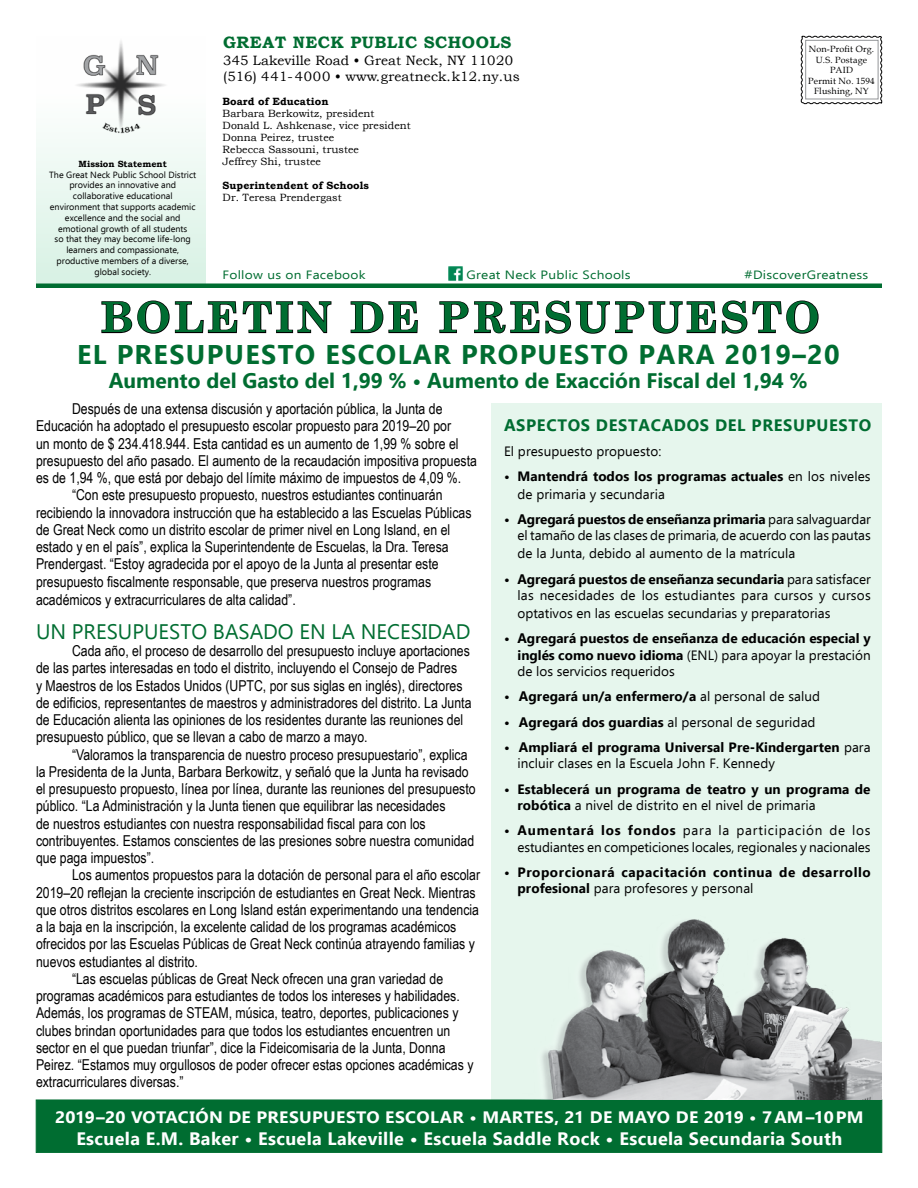
<style>
.page{position:relative;width:918px;height:1188px;background:#fff}
.page>*{position:absolute;margin:0;border:0;box-sizing:border-box;transform-origin:0 0}
.t1{font:700 42px "Century Schoolbook";letter-spacing:.07em;color:#006d31}
.t2{font:700 27px "Ebrima";letter-spacing:.05em;color:#006d31}
.t3{font:700 21px "Ebrima";color:#006d31}
.t4{font:21px "Ebrima";color:#006d31}
.t5{font:700 18px "Ebrima";letter-spacing:.02em;color:#fff}
.t6{font:700 16.5px "Ebrima";letter-spacing:.015em;color:#fff;scale:1.06 1}
.t7{font:700 16.5px "Ebrima";letter-spacing:.04em;color:#006d31}
.t8{font:700 16.5px "Bookman Old Style";letter-spacing:.03em;color:#006d31}
.t9{font:15px/17.2px "Arial Narrow";color:#000}
.t10{font:13.5px/16.5px "Ebrima";color:#000;text-align:right}
.t11{font:700 13.5px/16.5px "Ebrima";letter-spacing:.005em;color:#000}
.t12{font:700 13.5px/16.5px "Ebrima";letter-spacing:.04em;color:#000}
.t13{font:13.5px/16.2px "Bookman Old Style";letter-spacing:.005em;color:#000}
.t14{font:12px "Ebrima";letter-spacing:.02em;color:#006d31;scale:1.14 1}
.t15{font:10.5px/12px "Bookman Old Style";letter-spacing:.005em;color:#000}
.t16{font:700 10.5px "Bookman Old Style";letter-spacing:.005em;color:#000}
.t17{font:9px/10.8px "Ebrima";color:#000;text-align:center}
.t18{font:9px/10.5px "Book Antiqua";letter-spacing:.02em;color:#000;text-align:center}
.t19{font:700 9px "Bookman Old Style";color:#000}
.s1{font-weight:400}
.s2{font-weight:700}
</style>
<div class="page">
<svg style="left:101px;top:300px;width:231px;height:34px"></svg>
<svg style="left:350px;top:301px;width:68px;height:33px"></svg>
<svg style="left:439px;top:300px;width:380px;height:34px"></svg>
<div style="left:36px;top:36px;width:170px;height:248px;background:linear-gradient(to bottom,#fff,#d9f2e5)"></div>
<div style="left:491px;top:403px;width:391px;height:699px;background:#e6f6ed"></div>
<div style="left:36px;top:1100px;width:846px;height:53px;background:#006d31;border:1px solid #006d31"></div>
<img style="left:522px;top:919px;width:360px;height:181px">
<img style="left:52px;top:36px;width:138px;height:104px">
<hr style="left:36px;top:284px;width:846px;height:4px;background:#006d31">
<img style="left:448px;top:266px;width:15px;height:15px">
<svg style="left:800px;top:35px;width:83px;height:69px"></svg>
<div style="left:806px;top:40px;width:72px;height:59px;border:1px solid #939598"></div>
<p class="t19" style="left:79px;top:157px;width:90px">Mission Statement</p>
<p class="t17" style="left:49px;top:169px;width:149px">The Great Neck Public School District provides an innovative and collaborative educational environment that supports academic excellence and the social and emotional growth of all students<br>so that they may become life-long learners and compassionate, productive members of a diverse, global society.</p>
<p class="t8" style="left:223px;top:31px;width:290px">GREAT NECK PUBLIC SCHOOLS</p>
<p class="t13" style="left:223px;top:52px;width:298px">345 Lakeville Road • Great Neck, NY 11020 (516) 441-4000 • www.greatneck.k12.ny.us</p>
<p class="t16" style="left:223px;top:94px;width:107px">Board of Education</p>
<p class="t15" style="left:223px;top:108px;width:190px">Barbara Berkowitz, president<br>Donald L. Ashkenase, vice president<br>Donna Peirez, trustee<br>Rebecca Sassouni, trustee<br>Jeffrey Shi, trustee</p>
<p class="t16" style="left:223px;top:178px;width:148px">Superintendent of Schools</p>
<p class="t15" style="left:223px;top:192px;width:121px">Dr. Teresa Prendergast</p>
<p class="t18" style="left:808px;top:44px;width:68px">Non-Profit Org.<br>U.S. Postage<br>PAID<br>Permit No. 1594<br>Flushing, NY</p>
<p class="t14" style="left:222px;top:266px;width:127px">Follow us on Facebook</p>
<p class="t14" style="left:467px;top:266px;width:145px">Great Neck Public Schools</p>
<p class="t14" style="left:745px;top:266px;width:110px">#DiscoverGreatness</p>
<h1 class="t1" style="left:100px;top:285px;width:721px">BOLETIN DE PRESUPUESTO</h1>
<h2 class="t2" style="left:77px;top:335px;width:764px">EL PRESUPUESTO ESCOLAR PROPUESTO PARA 2019–20</h2>
<h3 class="t3" style="left:109px;top:365px;width:700px">Aumento del Gasto del 1,99 % • Aumento de Exacción Fiscal del 1,94 %</h3>
<p class="t9" style="left:72px;top:400px;width:372px">Después de una extensa discusión y aportación pública, la Junta de</p>
<p class="t9" style="left:36px;top:417px;width:417px">Educación ha adoptado el presupuesto escolar propuesto para 2019–20 por</p>
<p class="t9" style="left:36px;top:434px;width:424px">un monto de $ 234.418.944. Esta cantidad es un aumento de 1,99 % sobre el</p>
<p class="t9" style="left:36px;top:451px;width:443px">presupuesto del año pasado. El aumento de la recaudación impositiva propuesta</p>
<p class="t9" style="left:36px;top:469px;width:427px">es de 1,94 %, que está por debajo del límite máximo de impuestos de 4,09 %.</p>
<p class="t9" style="left:72px;top:486px;width:372px">“Con este presupuesto propuesto, nuestros estudiantes continuarán</p>
<p class="t9" style="left:36px;top:503px;width:437px">recibiendo la innovadora instrucción que ha establecido a las Escuelas Públicas</p>
<p class="t9" style="left:36px;top:520px;width:416px">de Great Neck como un distrito escolar de primer nivel en Long Island, en el</p>
<p class="t9" style="left:36px;top:538px;width:414px">estado y en el país”, explica la Superintendente de Escuelas, la Dra. Teresa</p>
<p class="t9" style="left:36px;top:555px;width:404px">Prendergast. “Estoy agradecida por el apoyo de la Junta al presentar este</p>
<p class="t9" style="left:36px;top:572px;width:397px">presupuesto fiscalmente responsable, que preserva nuestros programas</p>
<p class="t9" style="left:36px;top:590px;width:261px">académicos y extracurriculares de alta calidad”.</p>
<h3 class="t4" style="left:36px;top:616px;width:436px">UN PRESUPUESTO BASADO EN LA NECESIDAD</h3>
<p class="t9" style="left:36px;top:642px;width:437px;text-indent:36px">Cada año, el proceso de desarrollo del presupuesto incluye aportaciones de las partes interesadas en todo el distrito, incluyendo el Consejo de Padres<br>y Maestros de los Estados Unidos (UPTC, por sus siglas en inglés), directores de edificios, representantes de maestros y administradores del distrito. La Junta de Educación alienta las opiniones de los residentes durante las reuniones del presupuesto público, que se llevan a cabo de marzo a mayo.</p>
<p class="t9" style="left:36px;top:745px;width:441px;text-indent:36px">“Valoramos la transparencia de nuestro proceso presupuestario”, explica la Presidenta de la Junta, Barbara Berkowitz, y señaló que la Junta ha revisado el presupuesto propuesto, línea por línea, durante las reuniones del presupuesto público. “La Administración y la Junta tienen que equilibrar las necesidades<br>de nuestros estudiantes con nuestra responsabilidad fiscal para con los contribuyentes. Estamos conscientes de las presiones sobre nuestra comunidad que paga impuestos”.</p>
<p class="t9" style="left:72px;top:866px;width:410px">Los aumentos propuestos para la dotación de personal para el año escolar</p>
<p class="t9" style="left:36px;top:883px;width:441px">2019–20 reflejan la creciente inscripción de estudiantes en Great Neck. Mientras</p>
<p class="t9" style="left:36px;top:900px;width:445px">que otros distritos escolares en Long Island están experimentando una tendencia</p>
<p class="t9" style="left:36px;top:918px;width:422px">a la baja en la inscripción, la excelente calidad de los programas académicos</p>
<p class="t9" style="left:36px;top:935px;width:440px">ofrecidos por las Escuelas Públicas de Great Neck continúa atrayendo familias y</p>
<p class="t9" style="left:36px;top:952px;width:164px">nuevos estudiantes al distrito.</p>
<p class="t9" style="left:72px;top:969px;width:373px">“Las escuelas públicas de Great Neck ofrecen una gran variedad de</p>
<p class="t9" style="left:36px;top:987px;width:425px">programas académicos para estudiantes de todos los intereses y habilidades.</p>
<p class="t9" style="left:36px;top:1004px;width:424px">Además, los programas de STEAM, música, teatro, deportes, publicaciones y</p>
<p class="t9" style="left:36px;top:1021px;width:416px">clubes brindan oportunidades para que todos los estudiantes encuentren un</p>
<p class="t9" style="left:36px;top:1038px;width:411px">sector en el que puedan triunfar”, dice la Fideicomisaria de la Junta, Donna</p>
<p class="t9" style="left:36px;top:1056px;width:439px">Peirez. “Estamos muy orgullosos de poder ofrecer estas opciones académicas y</p>
<p class="t9" style="left:36px;top:1073px;width:149px">extracurriculares diversas.”</p>
<p class="t7" style="left:504px;top:413px;width:369px">ASPECTOS DESTACADOS DEL PRESUPUESTO</p>
<p class="t10" style="left:504px;top:442px;width:159px">El presupuesto propuesto:</p>
<p class="t11" style="left:518px;top:466px;width:355px;line-height:18px;text-indent:-14px">• Mantendrá todos los programas actuales <span class="s1">en los niveles de primaria y secundaria</span></p>
<p class="t10" style="left:504px;top:511px;width:368px"><span class="s2">• Agregará puestos de enseñanza primaria</span> para salvaguardar el tamaño de las clases de primaria, de acuerdo con las pautas</p>
<p class="t10" style="left:518px;top:545px;width:280px">de la Junta, debido al aumento de la matrícula</p>
<p class="t10" style="left:504px;top:570px;width:368px"><span class="s2">• Agregará puestos de enseñanza secundaria</span> para satisfacer las necesidades de los estudiantes para cursos y cursos</p>
<p class="t10" style="left:518px;top:605px;width:314px">optativos en las escuelas secundarias y preparatorias</p>
<p class="t11" style="left:518px;top:630px;width:355px;text-align:justify;text-indent:-14px">• Agregará puestos de enseñanza de educación especial y inglés como nuevo idioma <span class="s1">(ENL) para apoyar la prestación de los servicios requeridos</span></p>
<p class="t11" style="left:504px;top:688px;width:318px">• Agregará un/a enfermero/a <span class="s1">al personal de salud</span></p>
<p class="t10" style="left:504px;top:713px;width:313px"><span class="s2">• Agregará dos guardias</span> al personal de seguridad</p>
<p class="t11" style="left:518px;top:738px;width:355px;text-indent:-14px">• Ampliará el programa Universal Pre-Kindergarten <span class="s1">para incluir clases en la Escuela John F. Kennedy</span></p>
<p class="t11" style="left:518px;top:780px;width:355px;text-indent:-14px">• Establecerá un programa de teatro y un programa de robótica <span class="s1">a nivel de distrito en el nivel de primaria</span></p>
<p class="t10" style="left:504px;top:822px;width:368px"><span class="s2">• Aumentará los fondos</span> para la participación de los estudiantes en competiciones locales, regionales y nacionales</p>
<p class="t12" style="left:518px;top:863px;width:355px;text-indent:-14px">• Proporcionará capacitación continua de desarrollo profesional <span class="s1">para profesores y personal</span></p>
<p class="t6" style="left:55px;top:1105px;width:764px">2019–20 VOTACIÓN DE PRESUPUESTO ESCOLAR • MARTES, 21 DE MAYO DE 2019 • 7AM–10PM</p>
<p class="t5" style="left:76px;top:1125px;width:767px">Escuela E.M. Baker • Escuela Lakeville • Escuela Saddle Rock • Escuela Secundaria South</p>
</div>
